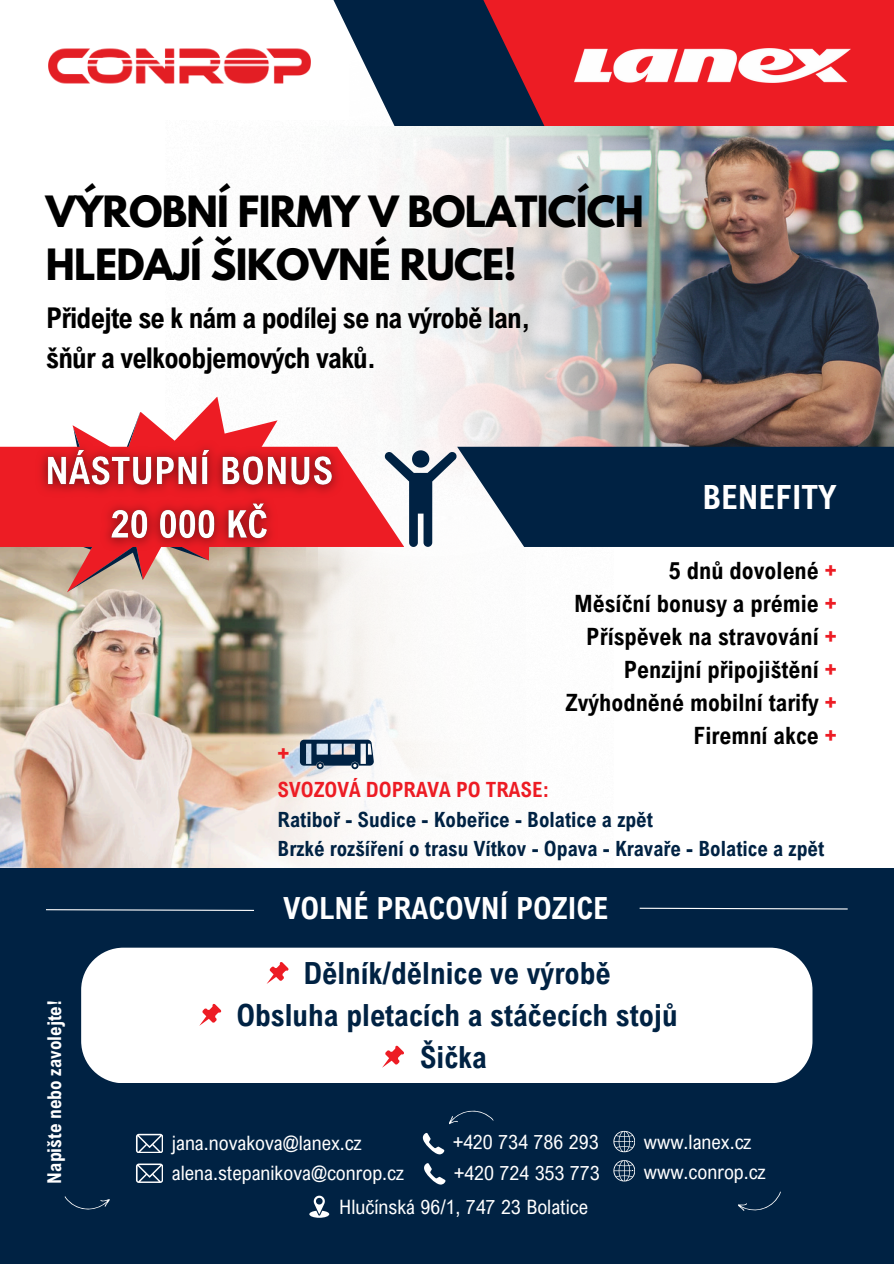
<style>
.page{position:relative;width:894px;height:1264px;background:#fff}
.page>*{position:absolute;margin:0;border:0;box-sizing:border-box;transform-origin:0 0}
.t1{font:700 38.1px/52.9px "League Spartan";letter-spacing:-.02em;color:#000}
.t2{font:700 33.45px "Arial Nova Cond";color:#fff}
.t3{font:700 30.45px/42.2px "Arial Nova Cond";color:#002243;text-align:center}
.t4{font:700 30.45px "Arial Nova Cond";color:#fff}
.t5{font:700 28.65px/40px "Arial Nova Cond";letter-spacing:-.03em;color:#000}
.t6{font:700 23.85px/32.8px "Arial Nova Cond";color:#000;text-align:right}
.t7{font:700 23.85px "Arial Nova Cond";color:#ed1c24}
.t8{font:700 21px/29.4px "Arial Nova Cond";color:#002243}
.t9{font:700 21px "Arial Nova Cond";color:#ed1c24}
.t10{font:19.8px "Arial Nova Cond";color:#fff}
.t11{font:700 19.05px "Arial Nova Cond";color:#fff}
.s1{color:#ed1c24}
</style>
<div class="page">
<img style="left:696px;top:126px;width:197px;height:286px">
<img style="left:0;top:595px;width:256px;height:273px">
<img style="left:256px;top:597px;width:192px;height:271px">
<div style="left:0;top:868px;width:893px;height:395px;background:#002243"></div>
<svg style="left:639px;top:907px;width:209px;height:3px"></svg>
<div style="left:81px;top:947px;width:731px;height:136px;background:#fff;border-radius:42px"></div>
<svg style="left:266px;top:962px;width:22px;height:22px"></svg>
<svg style="left:200px;top:1003px;width:21px;height:22px"></svg>
<svg style="left:382px;top:1045px;width:22px;height:22px"></svg>
<svg style="left:46px;top:909px;width:208px;height:2px"></svg>
<img style="left:318px;top:595px;width:130px;height:20px">
<img style="left:372px;top:126px;width:324px;height:286px">
<svg style="left:24px;top:396px;width:285px;height:201px"></svg>
<svg style="left:333px;top:0;width:144px;height:126px;fill:#002243"></svg>
<img style="left:48px;top:48px;width:263px;height:36px">
<svg style="left:0;top:412px;width:893px;height:183px"></svg>
<svg style="left:300px;top:739px;width:73px;height:30px;background:#5f748a"></svg>
<svg style="left:65px;top:1196px;width:44px;height:14px"></svg>
<svg style="left:136px;top:1133px;width:27px;height:19px"></svg>
<svg style="left:422px;top:1110px;width:71px;height:45px"></svg>
<svg style="left:613px;top:1130px;width:21px;height:22px"></svg>
<svg style="left:136px;top:1163px;width:27px;height:19px"></svg>
<svg style="left:424px;top:1163px;width:21px;height:22px"></svg>
<svg style="left:613px;top:1160px;width:21px;height:21px"></svg>
<svg style="left:309px;top:1195px;width:20px;height:22px"></svg>
<svg style="left:738px;top:1191px;width:43px;height:20px"></svg>
<img style="left:31px;top:433px;width:319px;height:123px">
<svg style="left:477px;top:0;width:416px;height:126px;background:#d31c27"></svg>
<img style="left:574px;top:49px;width:276px;height:34px">
<p class="t1" style="left:46px;top:189px;width:599px">VÝROBNÍ FIRMY V BOLATICÍCH<br>HLEDAJÍ ŠIKOVNÉ RUCE!</p>
<h5 class="t5" style="left:46px;top:297px;width:485px">Přidejte se k nám a podílej se na výrobě lan, šňůr a velkoobjemových vaků.</h5>
<p class="t2" style="left:702px;top:476px;width:136px">BENEFITY</p>
<h4 class="t7" style="left:277px;top:739px;width:13px">+</h4>
<h2 class="t6" style="left:565px;top:553px;width:273px">5 dnů dovolené <span class="s1">+<br></span>Měsíční bonusy a prémie <span class="s1">+<br></span>Příspěvek na stravování <span class="s1">+<br></span>Penzijní připojištění <span class="s1">+<br></span>Zvýhodněné mobilní tarify <span class="s1">+<br></span>Firemní akce <span class="s1">+</span></h2>
<p class="t9" style="left:277px;top:776px;width:273px">SVOZOVÁ DOPRAVA PO TRASE:</p>
<p class="t8" style="left:277px;top:803px;width:548px">Ratiboř - Sudice - Kobeřice - Bolatice a zpět<br>Brzké rozšíření o trasu Vítkov - Opava - Kravaře - Bolatice a zpět</p>
<p class="t11" style="left:43px;top:1183px;width:185px;rotate:-90deg">Napište nebo zavolejte!</p>
<p class="t4" style="left:283px;top:888px;width:326px">VOLNÉ PRACOVNÍ POZICE</p>
<p class="t3" style="left:236px;top:951px;width:443px">Dělník/dělnice ve výrobě<br>Obsluha pletacích a stáčecích stojů<br>Šička</p>
<p class="t10" style="left:172px;top:1130px;width:191px">jana.novakova@lanex.cz</p>
<p class="t10" style="left:453px;top:1129px;width:147px">+420 734 786 293</p>
<p class="t10" style="left:643px;top:1129px;width:109px">www.lanex.cz</p>
<p class="t10" style="left:172px;top:1160px;width:233px">alena.stepanikova@conrop.cz</p>
<h2 class="t10" style="left:454px;top:1160px;width:147px">+420 724 353 773</h2>
<p class="t10" style="left:643px;top:1159px;width:123px">www.conrop.cz</p>
<p class="t10" style="left:339px;top:1194px;width:250px">Hlučínská 96/1, 747 23 Bolatice</p>
</div>
